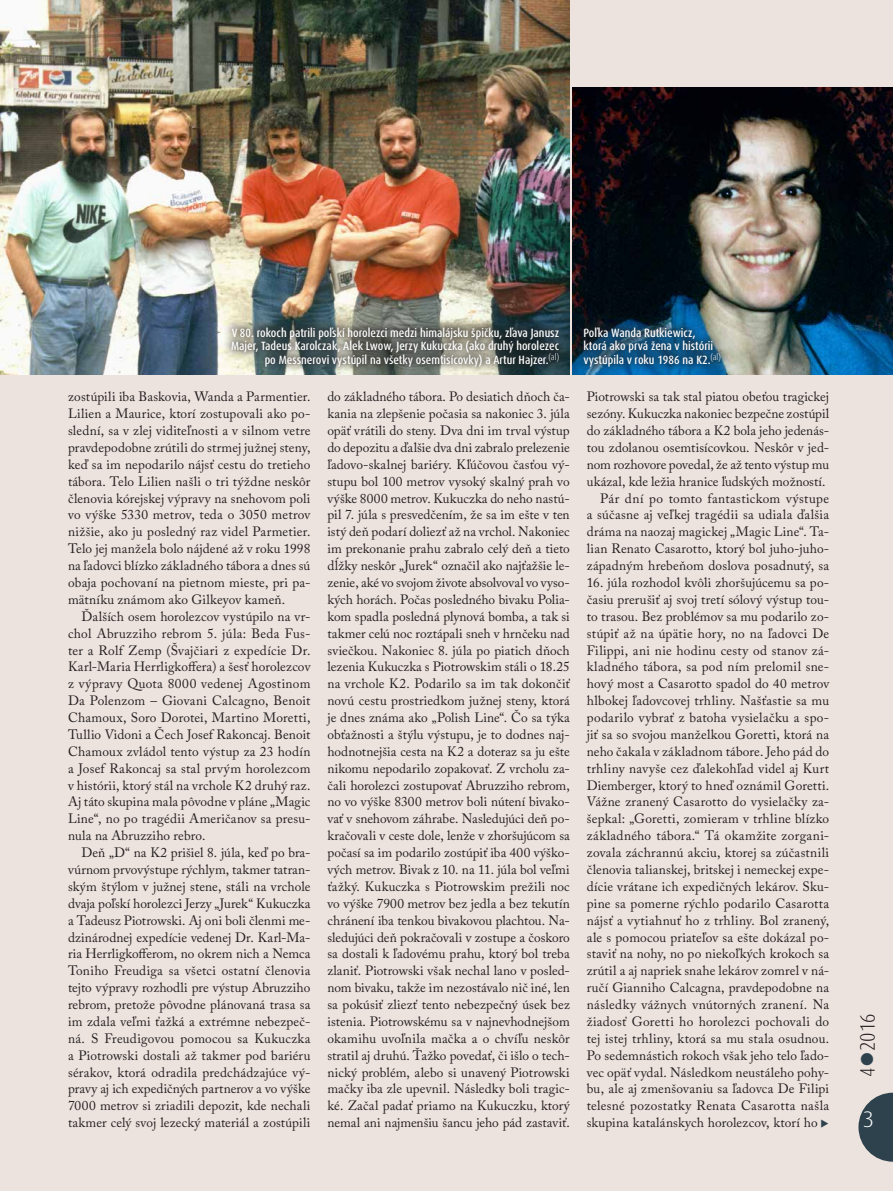
<style>
.page{position:relative;width:893px;height:1191px;background:#ece3de}
.page>*{position:absolute;margin:0;border:0;box-sizing:border-box;transform-origin:0 0}
.t1{font:300 22.5px "Dax Pro";color:#fff}
.t2{font:300 condensed 21px "Dax Pro";color:#231f20}
.t3{font:13.5px/16.8px "Adobe Caslon Pro";letter-spacing:.01em;color:#231f20;text-align:justify}
.t4{font:500 condensed 12px/13.5px "Dax Pro";color:#fff;text-align:right}
.s1{color:#2e424d}
</style>
<div class="page">
<svg style="left:858px;top:1092px;width:35px;height:69px"></svg>
<img style="left:0;top:0;width:570px;height:374px">
<img style="left:573px;top:88px;width:320px;height:286px">
<div style="left:222px;top:318px;width:345px;height:57px;background:#231f20;opacity:.7"></div>
<div style="left:575px;top:318px;width:154px;height:57px;background:#231f20;opacity:.7"></div>
<p class="t4" style="left:231px;top:326px;width:330px">V 80. rokoch patrili poľskí horolezci medzi himalájsku špičku, zľava Janusz<br>Majer, Tadeus Karolczak, Alek Lwow, Jerzy Kukuczka (ako druhý horolezec po Messnerovi vystúpil na všetky osemtisícovky) a Artur Hajzer.<sup>(al)</sup></p>
<p class="t4" style="left:583px;top:326px;width:139px;text-align:left">Poľka Wanda Rutkiewicz, ktorá ako prvá žena v histórii vystúpila v roku 1986 na K2.<sup>(al)</sup></p>
<p class="t3" style="left:68px;top:388px;width:244px">zostúpili iba Baskovia, Wanda a Parmentier.<br>Lilien a Maurice, ktorí zostupovali ako po&shy;slední, sa v zlej viditeľnosti a v silnom vetre pravdepodobne zrútili do strmej južnej steny, keď sa im nepodarilo nájsť cestu do tretieho tábora. Telo Lilien našli o tri týždne neskôr členovia kórejskej výpravy na snehovom poli vo výške 5330 metrov, teda o 3050 metrov nižšie, ako ju posledný raz videl Parmetier.<br>Telo jej manžela bolo nájdené až v roku 1998 na ľadovci blízko základného tábora a dnes sú obaja pochovaní na pietnom mieste, pri pa&shy;mätníku známom ako Gilkeyov kameň.</p>
<p class="t3" style="left:68px;top:607px;width:244px;text-indent:13px">Ďalších osem horolezcov vystúpilo na vr&shy;chol Abruzziho rebrom 5. júla: Beda Fus&shy;ter a Rolf Zemp (Švajčiari z expedície Dr.<br>Karl-Maria Herrligkoffera) a šesť horolezcov z výpravy Quota 8000 vedenej Agostinom Da Polenzom – Giovani Calcagno, Benoit Chamoux, Soro Dorotei, Martino Moretti, Tullio Vidoni a Čech Josef Rakoncaj. Benoit Chamoux zvládol tento výstup za 23 hodín a Josef Rakoncaj sa stal prvým horolezcom v histórii, ktorý stál na vrchole K2 druhý raz.<br>Aj táto skupina mala pôvodne v pláne „Magic Line“, no po tragédii Američanov sa presu&shy;nula na Abruzziho rebro.</p>
<p class="t3" style="left:68px;top:844px;width:244px;text-indent:13px">Deň „D“ na K2 prišiel 8. júla, keď po bra&shy;vúrnom prvovýstupe rýchlym, takmer tatran&shy;ským štýlom v južnej stene, stáli na vrchole dvaja poľskí horolezci Jerzy „Jurek“ Kukuczka a Tadeusz Piotrowski. Aj oni boli členmi me&shy;dzinárodnej expedície vedenej Dr. Karl-Ma&shy;ria Herrligkofferom, no okrem nich a Nemca Toniho Freudiga sa všetci ostatní členovia tejto výpravy rozhodli pre výstup Abruzziho rebrom, pretože pôvodne plánovaná trasa sa im zdala veľmi ťažká a extrémne nebezpeč&shy;ná. S Freudigovou pomocou sa Kukuczka a Piotrowski dostali až takmer pod bariéru sérakov, ktorá odradila predchádzajúce vý&shy;pravy aj ich expedičných partnerov a vo výške 7000 metrov si zriadili depozit, kde nechali takmer celý svoj lezecký materiál a zostúpili</p>
<p class="t3" style="left:327px;top:388px;width:244px">do základného tábora. Po desiatich dňoch ča&shy;kania na zlepšenie počasia sa nakoniec 3. júla opäť vrátili do steny. Dva dni im trval výstup do depozitu a ďalšie dva dni zabralo prelezenie ľadovo-skalnej bariéry. Kľúčovou časťou vý&shy;stupu bol 100 metrov vysoký skalný prah vo výške 8000 metrov. Kukuczka do neho nastú&shy;pil 7. júla s presvedčením, že sa im ešte v ten istý deň podarí doliezť až na vrchol. Nakoniec im prekonanie prahu zabralo celý deň a tieto dĺžky neskôr „Jurek“ označil ako najťažšie le&shy;zenie, aké vo svojom živote absolvoval vo vyso&shy;kých horách. Počas posledného bivaku Polia&shy;kom spadla posledná plynová bomba, a tak si takmer celú noc roztápali sneh v hrnčeku nad sviečkou. Nakoniec 8. júla po piatich dňoch lezenia Kukuczka s Piotrowskim stáli o 18.25 na vrchole K2. Podarilo sa im tak dokončiť novú cestu prostriedkom južnej steny, ktorá je dnes známa ako „Polish Line“. Čo sa týka obťažnosti a štýlu výstupu, je to dodnes naj&shy;hodnotnejšia cesta na K2 a doteraz sa ju ešte nikomu nepodarilo zopakovať. Z vrcholu za&shy;čali horolezci zostupovať Abruzziho rebrom, no vo výške 8300 metrov boli nútení bivako&shy;vať v snehovom záhrabe. Nasledujúci deň po&shy;kračovali v ceste dole, lenže v zhoršujúcom sa počasí sa im podarilo zostúpiť iba 400 výško&shy;vých metrov. Bivak z 10. na 11. júla bol veľmi ťažký. Kukuczka s Piotrowskim prežili noc vo výške 7900 metrov bez jedla a bez tekutín chránení iba tenkou bivakovou plachtou. Na&shy;sledujúci deň pokračovali v zostupe a čoskoro sa dostali k ľadovému prahu, ktorý bol treba zlaniť. Piotrowski však nechal lano v posled&shy;nom bivaku, takže im nezostávalo nič iné, len sa pokúsiť zliezť tento nebezpečný úsek bez istenia. Piotrowskému sa v najnevhodnejšom okamihu uvoľnila mačka a o chvíľu neskôr stratil aj druhú. Ťažko povedať, či išlo o tech&shy;nický problém, alebo si unavený Piotrowski mačky iba zle upevnil. Následky boli tragic&shy;ké. Začal padať priamo na Kukuczku, ktorý nemal ani najmenšiu šancu jeho pád zastaviť.</p>
<p class="t3" style="left:587px;top:388px;width:244px;text-align:right">Piotrowski sa tak stal piatou obeťou tragickej sezóny. Kukuczka nakoniec bezpečne zostúpil do základného tábora a K2 bola jeho jedenás&shy;tou zdolanou osemtisícovkou. Neskôr v jed&shy;nom rozhovore povedal, že až tento výstup mu ukázal, kde ležia hranice ľudských možností.<br>Pár dní po tomto fantastickom výstupe<br>a súčasne aj veľkej tragédii sa udiala ďalšia dráma na naozaj magickej „Magic Line“. Ta&shy;lian Renato Casarotto, ktorý bol juho-juho&shy;západným hrebeňom doslova posadnutý, sa</p>
<p class="t3" style="left:587px;top:574px;width:244px">16. júla rozhodol kvôli zhoršujúcemu sa po&shy;časiu prerušiť aj svoj tretí sólový výstup tou&shy;to trasou. Bez problémov sa mu podarilo zo&shy;stúpiť až na úpätie hory, no na ľadovci De Filippi, ani nie hodinu cesty od stanov zá&shy;kladného tábora, sa pod ním prelomil sne&shy;hový most a Casarotto spadol do 40 metrov hlbokej ľadovcovej trhliny. Našťastie sa mu podarilo vybrať z batoha vysielačku a spo&shy;jiť sa so svojou manželkou Goretti, ktorá na neho čakala v základnom tábore. Jeho pád do trhliny navyše cez ďalekohľad videl aj Kurt Diemberger, ktorý to hneď oznámil Goretti.<br>Vážne zranený Casarotto do vysielačky za&shy;šepkal: „Goretti, zomieram v trhline blízko základného tábora.“ Tá okamžite zorgani&shy;zovala záchrannú akciu, ktorej sa zúčastnili členovia talianskej, britskej i nemeckej expe&shy;dície vrátane ich expedičných lekárov. Sku&shy;pine sa pomerne rýchlo podarilo Casarotta nájsť a vytiahnuť ho z trhliny. Bol zranený, ale s pomocou priateľov sa ešte dokázal po&shy;staviť na nohy, no po niekoľkých krokoch sa zrútil a aj napriek snahe lekárov zomrel v ná&shy;ručí Gianniho Calcagna, pravdepodobne na následky vážnych vnútorných zranení. Na žiadosť Goretti ho horolezci pochovali do tej istej trhliny, ktorá sa mu stala osudnou.<br>Po sedemnástich rokoch však jeho telo ľado&shy;vec opäť vydal. Následkom neustáleho pohy&shy;bu, ale aj zmenšovaniu sa ľadovca De Filipi telesné pozostatky Renata Casarotta našla skupina katalánskych horolezcov, ktorí ho</p>
<h2 class="t2" style="left:854px;top:1076px;width:64px;rotate:-90deg">4<span class="s1">●</span>2016</h2>
<h1 class="t1" style="left:863px;top:1104px;width:12px">3</h1>
</div>
